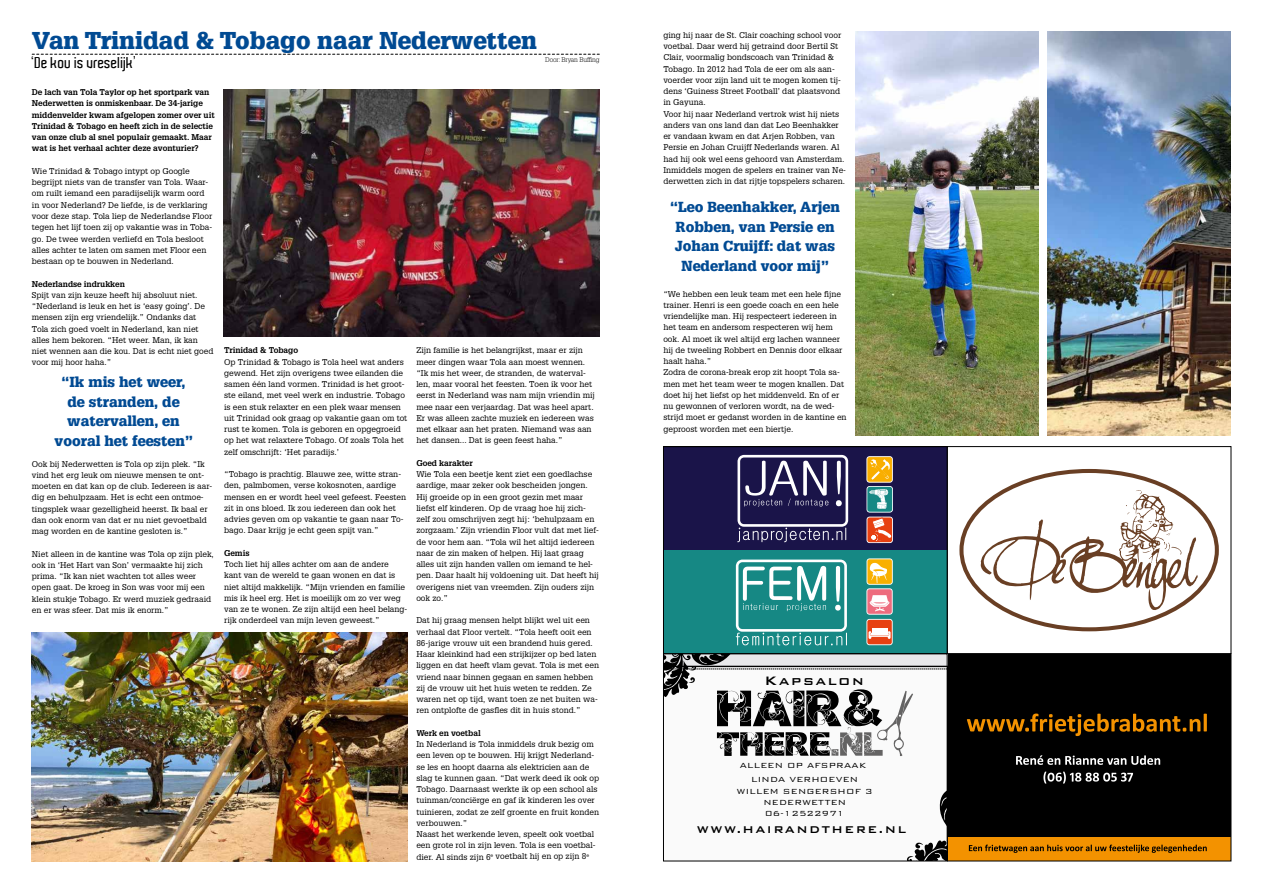
<style>
.page{position:relative;width:1263px;height:893px;background:#fff}
.page>*{position:absolute;margin:0;border:0;box-sizing:border-box;transform-origin:0 0}
.t1{font:900 23.85px "Glypha LT Std";color:#004a93}
.t2{font:500 16.35px "Bank Gothic BT";letter-spacing:.11em;color:#000}
.t3{font:600 15.23px "Aldo";color:#000}
.t4{font:900 14.25px/19.5px "Glypha LT Std";color:#004a93;text-align:center}
.t5{font:500 13.12px "Bank Gothic BT";letter-spacing:.11em;color:#000}
.t6{font:300 9.9px/11.2px "Bank Gothic BT";letter-spacing:.02em;color:#000;text-align:center}
.t7{font:8.25px/11.2px "Glypha LT Std";color:#000}
.t8{font:700 8.25px/11.2px "Glypha LT Std";letter-spacing:-.01em;color:#000}
.t9{font:300 6.75px "Glypha LT Std";letter-spacing:-.015em;color:#000}
</style>
<div class="page">
<svg style="left:32px;top:54px;width:567px;height:1px"></svg>
<div style="left:947px;top:836px;width:284px;height:25px;background:#f39200"></div>
<div style="left:947px;top:654px;width:284px;height:182px;background:#000"></div>
<svg style="left:967px;top:714px;width:240px;height:22px"></svg>
<svg style="left:969px;top:845px;width:238px;height:8px"></svg>
<svg style="left:1016px;top:755px;width:144px;height:10px"></svg>
<svg style="left:1043px;top:772px;width:90px;height:11px"></svg>
<div style="left:947px;top:654px;width:284px;height:207px;border:1px solid #000"></div>
<div style="left:663px;top:654px;width:284px;height:207px;background:#fafafa"></div>
<svg style="left:907px;top:792px;width:38px;height:67px"></svg>
<svg style="left:665px;top:656px;width:280px;height:100px"></svg>
<div style="left:663px;top:654px;width:284px;height:207px;border:1px solid #000"></div>
<svg style="left:980px;top:490px;width:218px;height:121px"></svg>
<div style="left:959px;top:469px;width:260px;height:162px;border:4px solid #693f24;border-radius:50%"></div>
<div style="left:947px;top:446px;width:284px;height:208px;border:1px solid #000"></div>
<svg style="left:665px;top:448px;width:280px;height:204px"></svg>
<div style="left:663px;top:446px;width:284px;height:208px;border:1px solid #000"></div>
<img style="left:224px;top:89px;width:376px;height:248px">
<img style="left:32px;top:633px;width:375px;height:228px">
<img style="left:856px;top:32px;width:183px;height:403px">
<img style="left:1047px;top:32px;width:184px;height:403px">
<h1 class="t1" style="left:32px;top:26px;width:506px">Van Trinidad &amp; Tobago naar Nederwetten</h1>
<h3 class="t3" style="left:32px;top:55px;width:106px">‘De kou is vreselijk’</h3>
<p class="t9" style="left:545px;top:56px;width:56px">Door: Bryan Buffing</p>
<p class="t8" style="left:32px;top:86px;width:184px">De lach van Tola Taylor op het sportpark van Nederwetten is onmiskenbaar. De 34-jarige middenvelder kwam afgelopen zomer over uit Trinidad &amp; Tobago en heeft zich in de selectie van onze club al snel populair gemaakt. Maar wat is het verhaal achter deze avonturier?</p>
<p class="t7" style="left:32px;top:165px;width:182px">Wie Trinidad &amp; Tobago intypt op Google begrijpt niets van de transfer van Tola. Waar&shy;om ruilt iemand een paradijselijk warm oord in voor Nederland? De liefde, is de verklaring voor deze stap. Tola liep de Nederlandse Floor tegen het lijf toen zij op vakantie was in Toba&shy;go. De twee werden verliefd en Tola besloot alles achter te laten om samen met Floor een bestaan op te bouwen in Nederland.</p>
<p class="t8" style="left:32px;top:278px;width:95px">Nederlandse indrukken</p>
<p class="t7" style="left:32px;top:289px;width:183px">Spijt van zijn keuze heeft hij absoluut niet. “Nederland is leuk en het is ‘easy going’. De mensen zijn erg vriendelijk.” Ondanks dat Tola zich goed voelt in Nederland, kan niet alles hem bekoren. “Het weer. Man, ik kan niet wennen aan die kou. Dat is echt niet goed voor mij hoor haha.”</p>
<p class="t8" style="left:224px;top:344px;width:76px">Trinidad &amp; Tobago</p>
<p class="t7" style="left:224px;top:356px;width:185px">Op Trinidad &amp; Tobago is Tola heel wat anders gewend. Het zijn overigens twee eilanden die samen één land vormen. Trinidad is het groot&shy;ste eiland, met veel werk en industrie. Tobago is een stuk relaxter en een plek waar mensen uit Trinidad ook graag op vakantie gaan om tot rust te komen. Tola is geboren en opgegroeid op het wat relaxtere Tobago. Of zoals Tola het zelf omschrijft: ‘Het paradijs.’</p>
<p class="t7" style="left:224px;top:468px;width:184px">“Tobago is prachtig. Blauwe zee, witte stran&shy;den, palmbomen, verse kokosnoten, aardige mensen en er wordt heel veel gefeest. Feesten zit in ons bloed. Ik zou iedereen dan ook het advies geven om op vakantie te gaan naar To&shy;bago. Daar krijg je echt geen spijt van.”</p>
<p class="t8" style="left:224px;top:547px;width:27px">Gemis</p>
<p class="t7" style="left:224px;top:558px;width:185px">Toch liet hij alles achter om aan de andere kant van de wereld te gaan wonen en dat is niet altijd makkelijk. “Mijn vrienden en familie mis ik heel erg. Het is moeilijk om zo ver weg van ze te wonen. Ze zijn altijd een heel belang&shy;rijk onderdeel van mijn leven geweest.”</p>
<p class="t7" style="left:416px;top:345px;width:180px">Zijn familie is het belangrijkst, maar er zijn meer dingen waar Tola aan moest wennen. “Ik mis het weer, de stranden, de waterval&shy;len, maar vooral het feesten. Toen ik voor het eerst in Nederland was nam mijn vriendin mij mee naar een verjaardag. Dat was heel apart.<br>Er was alleen zachte muziek en iedereen was met elkaar aan het praten. Niemand was aan het dansen... Dat is geen feest haha.”</p>
<p class="t8" style="left:416px;top:457px;width:58px">Goed karakter</p>
<p class="t7" style="left:416px;top:468px;width:184px">Wie Tola een beetje kent ziet een goedlachse aardige, maar zeker ook bescheiden jongen.<br>Hij groeide op in een groot gezin met maar liefst elf kinderen. Op de vraag hoe hij zich&shy;zelf zou omschrijven zegt hij: ‘behulpzaam en zorgzaam.’ Zijn vriendin Floor vult dat met lief&shy;de voor hem aan. “Tola wil het altijd iedereen naar de zin maken of helpen. Hij laat graag alles uit zijn handen vallen om iemand te hel&shy;pen. Daar haalt hij voldoening uit. Dat heeft hij overigens niet van vreemden. Zijn ouders zijn ook zo.”</p>
<p class="t7" style="left:416px;top:615px;width:184px">Dat hij graag mensen helpt blijkt wel uit een verhaal dat Floor vertelt. “Tola heeft ooit een 86-jarige vrouw uit een brandend huis gered.<br>Haar kleinkind had een strijkijzer op bed laten liggen en dat heeft vlam gevat. Tola is met een vriend naar binnen gegaan en samen hebben zij de vrouw uit het huis weten te redden. Ze waren net op tijd, want toen ze net buiten wa&shy;ren ontplofte de gasfles dit in huis stond.”</p>
<p class="t8" style="left:416px;top:727px;width:66px">Werk en voetbal</p>
<p class="t7" style="left:416px;top:738px;width:184px">In Nederland is Tola inmiddels druk bezig om een leven op te bouwen. Hij krijgt Nederland&shy;se les en hoopt daarna als elektricien aan de slag te kunnen gaan. “Dat werk deed ik ook op Tobago. Daarnaast werkte ik op een school als tuinman/conciërge en gaf ik kinderen les over tuinieren, zodat ze zelf groente en fruit konden verbouwen.”<br>Naast het werkende leven, speelt ook voetbal een grote rol in zijn leven. Tola is een voetbal&shy;dier. Al sinds zijn 6<sup>e</sup> voetbalt hij en op zijn 8<sup>e</sup></p>
<h3 class="t4" style="left:55px;top:372px;width:140px">“Ik mis het weer, de stranden, de watervallen, en vooral het feesten”</h3>
<p class="t7" style="left:32px;top:458px;width:182px">Ook bij Nederwetten is Tola op zijn plek. “Ik vind het erg leuk om nieuwe mensen te ont&shy;moeten en dat kan op de club. Iedereen is aar&shy;dig en behulpzaam. Het is echt een ontmoe&shy;tingsplek waar gezelligheid heerst. Ik baal er dan ook enorm van dat er nu niet gevoetbald mag worden en de kantine gesloten is.”</p>
<p class="t7" style="left:32px;top:548px;width:184px">Niet alleen in de kantine was Tola op zijn plek, ook in ‘Het Hart van Son’ vermaakte hij zich prima. “Ik kan niet wachten tot alles weer open gaat. De kroeg in Son was voor mij een klein stukje Tobago. Er werd muziek gedraaid en er was sfeer. Dat mis ik enorm.”</p>
<p class="t7" style="left:663px;top:29px;width:184px">ging hij naar de St. Clair coaching school voor voetbal. Daar werd hij getraind door Bertil St Clair, voormalig bondscoach van Trinidad &amp; Tobago. In 2012 had Tola de eer om als aan&shy;voerder voor zijn land uit te mogen komen tij&shy;dens ‘Guiness Street Football’ dat plaatsvond in Gayuna.<br>Voor hij naar Nederland vertrok wist hij niets anders van ons land dan dat Leo Beenhakker er vandaan kwam en dat Arjen Robben, van Persie en Johan Cruijff Nederlands waren. Al had hij ook wel eens gehoord van Amsterdam.<br>Inmiddels mogen de spelers en trainer van Ne&shy;derwetten zich in dat rijtje topspelers scharen.</p>
<h3 class="t4" style="left:670px;top:197px;width:171px">“Leo Beenhakker, Arjen<br>Robben, van Persie en<br>Johan Cruijff: dat was<br>Nederland voor mij”</h3>
<p class="t7" style="left:663px;top:288px;width:185px">“We hebben een leuk team met een hele fijne trainer. Henri is een goede coach en een hele vriendelijke man. Hij respecteert iedereen in het team en andersom respecteren wij hem ook. Al moet ik wel altijd erg lachen wanneer hij de tweeling Robbert en Dennis door elkaar haalt haha.”<br>Zodra de corona-break erop zit hoopt Tola sa&shy;men met het team weer te mogen knallen. Dat doet hij het liefst op het middenveld. En of er nu gewonnen of verloren wordt, na de wed&shy;strijd moet er gedanst worden in de kantine en geproost worden met een biertje.</p>
<h2 class="t2" style="left:764px;top:672px;width:101px">Kapsalon</h2>
<p class="t6" style="left:740px;top:760px;width:128px">ALLEEN OP AFSPRAAK</p>
<p class="t6" style="left:737px;top:774px;width:137px">LINDA VERHOEVEN<br>WILLEM SENGERSHOF 3<br>NEDERWETTEN<br>06-12522971</p>
<h3 class="t5" style="left:697px;top:822px;width:211px">WWW.HAIRANDTHERE.NL</h3>
</div>
